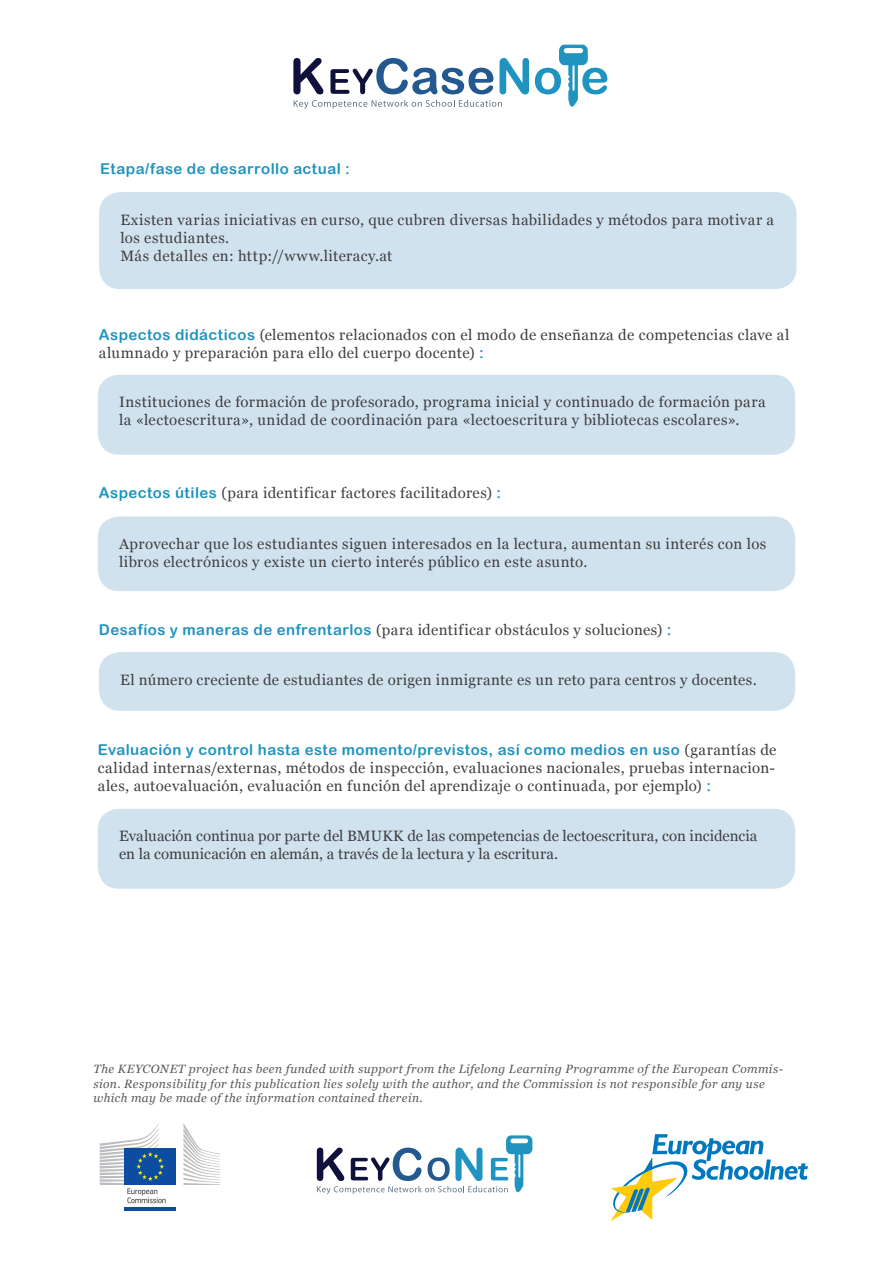
<style>
.page{position:relative;width:893px;height:1263px;background:#fff}
.page>*{position:absolute;margin:0;border:0;box-sizing:border-box;transform-origin:0 0}
.courant{font:15px/18px "Georgia";letter-spacing:.025em;color:#3e3e3f}
.courant-2{font:15px/18px "Georgia";letter-spacing:.005em;color:#3e3e3f}
.courant-3{font:15px "Arial Rounded MT Bold";letter-spacing:.03em;color:#2094c0}
.t1{font:italic 12px/14.4px "Georgia";letter-spacing:.03em;color:#57585a}
.s1{font-family:"Arial Rounded MT Bold";color:#2094c0}
</style>
<div class="page">
<svg style="left:293px;top:58px;width:30px;height:36px"></svg>
<svg style="left:294px;top:100px;width:208px;height:9px"></svg>
<svg style="left:330px;top:58px;width:163px;height:36px"></svg>
<svg style="left:500px;top:58px;width:29px;height:36px"></svg>
<svg style="left:535px;top:45px;width:72px;height:62px"></svg>
<svg style="left:317px;top:1135px;width:215px;height:59px"></svg>
<svg style="left:610px;top:1134px;width:198px;height:87px"></svg>
<div style="left:124px;top:1148px;width:52px;height:37px;background:#0d4da1"></div>
<hr style="left:124px;top:1207px;width:52px;height:3px;background:#0d4da1">
<svg style="left:183px;top:1123px;width:37px;height:62px"></svg>
<svg style="left:100px;top:1123px;width:66px;height:80px"></svg>
<div style="left:98px;top:516px;width:697px;height:75px;background:#d1e2ef;border-radius:21px"></div>
<div style="left:98px;top:375px;width:697px;height:80px;background:#d1e2ef;border-radius:21px"></div>
<div style="left:99px;top:652px;width:696px;height:59px;background:#d1e2ef;border-radius:21px"></div>
<div style="left:98px;top:809px;width:697px;height:80px;background:#d1e2ef;border-radius:21px"></div>
<div style="left:99px;top:192px;width:697px;height:97px;background:#d1e2ef;border-radius:21px"></div>
<p class="courant-3" style="left:100px;top:160px;width:251px">Etapa/fase de desarrollo actual :</p>
<p class="courant" style="left:120px;top:211px;width:655px">Existen varias iniciativas en curso, que cubren diversas habilidades y métodos para motivar a los estudiantes.</p>
<p class="courant" style="left:120px;top:247px;width:274px">Más detalles en: http://www.literacy.at</p>
<p class="courant" style="left:99px;top:326px;width:692px"><span class="s1">Aspectos didácticos</span> (elementos relacionados con el modo de enseñanza de competencias clave al alumnado y preparación para ello del cuerpo docente) <span class="s1">:</span></p>
<p class="courant" style="left:119px;top:393px;width:648px">Instituciones de formación de profesorado, programa inicial y continuado de formación para la «lectoescritura», unidad de coordinación para «lectoescritura y bibliotecas escolares».</p>
<p class="courant" style="left:99px;top:485px;width:404px"><span class="s1">Aspectos útiles</span> (para identificar factores facilitadores) <span class="s1">:</span></p>
<p class="courant" style="left:119px;top:535px;width:649px">Aprovechar que los estudiantes siguen interesados en la lectura, aumentan su interés con los libros electrónicos y existe un cierto interés público en este asunto.</p>
<p class="courant" style="left:99px;top:621px;width:574px"><span class="s1">Desafíos y maneras de enfrentarlos</span> (para identificar obstáculos y soluciones) <span class="s1">:</span></p>
<p class="courant" style="left:120px;top:671px;width:638px">El número creciente de estudiantes de origen inmigrante es un reto para centros y docentes.</p>
<p class="courant" style="left:98px;top:741px;width:680px;text-align:justify"><span class="s1">Evaluación y control hasta este momento/previstos, así como medios en uso</span> (garantías de calidad internas/externas, métodos de inspección, evaluaciones nacionales, pruebas internacion&shy;ales, autoevaluación, evaluación en función del aprendizaje o continuada, por ejemplo) <span class="s1">:</span></p>
<p class="courant-2" style="left:119px;top:827px;width:640px">Evaluación continua por parte del BMUKK de las competencias de lectoescritura, con incidencia en la comunicación en alemán, a través de la lectura y la escritura.</p>
<p class="t1" style="left:94px;top:1062px;width:691px">The KEYCONET project has been funded with support from the Lifelong Learning Programme of the European Commis&shy;sion. Responsibility for this publication lies solely with the author, and the Commission is not responsible for any use which may be made of the information contained therein.</p>
</div>
